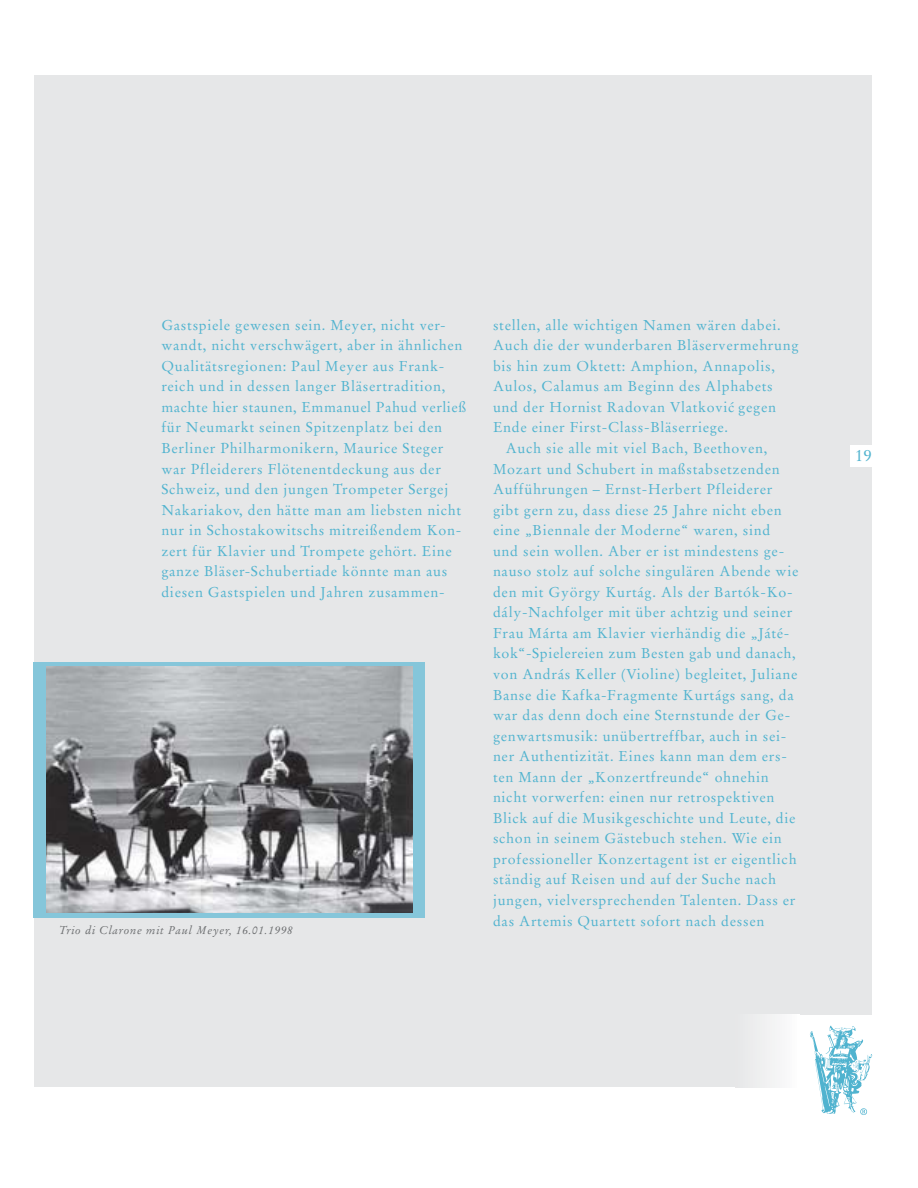
<style>
.page{position:relative;width:918px;height:1188px;background:#fff}
.page>*{position:absolute;margin:0;border:0;box-sizing:border-box;transform-origin:0 0}
.t1{font:16.5px "Stempel Garamond";color:#50b3cf}
.t2{font:14.25px/20.5px "Stempel Garamond";letter-spacing:.05em;color:#50b3cf}
.t3{font:italic 11.25px "Stempel Garamond";letter-spacing:.06em;color:#6c6e70}
</style>
<div class="page">
<div style="left:34px;top:75px;width:837px;height:1012px;background:#e6e7e8"></div>
<div style="left:735px;top:1015px;width:64px;height:72px;background:#f1f1f2"></div>
<div style="left:799px;top:1015px;width:72px;height:72px;background:#fff"></div>
<img style="left:810px;top:1025px;width:63px;height:90px">
<div style="left:850px;top:445px;width:34px;height:21px;background:#fff"></div>
<div style="left:34px;top:662px;width:391px;height:255px;background:#85c6da"></div>
<img style="left:47px;top:666px;width:366px;height:247px">
<p class="t2" style="left:161px;top:316px;width:306px">Gastspiele gewesen sein. Meyer, nicht ver&shy;wandt, nicht verschwägert, aber in ähnlichen Qualitätsregionen: Paul Meyer aus Frank&shy;reich und in dessen langer Bläsertradition, machte hier staunen, Emmanuel Pahud verließ für Neumarkt seinen Spitzenplatz bei den Berliner Philharmonikern, Maurice Steger war Pfleiderers Flötenentdeckung aus der Schweiz, und den jungen Trompeter Sergej Nakariakov, den hätte man am liebsten nicht nur in Schostakowitschs mitreißendem Kon&shy;zert für Klavier und Trompete gehört. Eine ganze Bläser-Schubertiade könnte man aus diesen Gastspielen und Jahren zusammen-</p>
<p class="t2" style="left:493px;top:316px;width:289px">stellen, alle wichtigen Namen wären dabei.</p>
<p class="t2" style="left:493px;top:336px;width:307px">Auch die der wunderbaren Bläservermehrung</p>
<p class="t2" style="left:493px;top:357px;width:284px">bis hin zum Oktett: Amphion, Annapolis,</p>
<p class="t2" style="left:493px;top:377px;width:281px">Aulos, Calamus am Beginn des Alphabets</p>
<p class="t2" style="left:493px;top:398px;width:284px">und der Hornist Radovan Vlatkovic´ gegen</p>
<p class="t2" style="left:493px;top:419px;width:237px">Ende einer First-Class-Bläserriege.</p>
<p class="t2" style="left:506px;top:439px;width:263px">Auch sie alle mit viel Bach, Beethoven,</p>
<p class="t2" style="left:493px;top:460px;width:288px">Mozart und Schubert in maßstabsetzenden</p>
<p class="t2" style="left:493px;top:480px;width:281px">Aufführungen – Ernst-Herbert Pfleiderer</p>
<p class="t2" style="left:493px;top:501px;width:290px">gibt gern zu, dass diese 25 Jahre nicht eben</p>
<p class="t2" style="left:493px;top:521px;width:279px">eine „Biennale der Moderne“ waren, sind</p>
<p class="t2" style="left:493px;top:542px;width:293px">und sein wollen. Aber er ist mindestens ge-</p>
<p class="t2" style="left:493px;top:562px;width:307px">nauso stolz auf solche singulären Abende wie</p>
<p class="t2" style="left:493px;top:583px;width:301px">den mit György Kurtág. Als der Bartók-Ko-</p>
<p class="t2" style="left:493px;top:603px;width:301px">dály-Nachfolger mit über achtzig und seiner</p>
<p class="t2" style="left:493px;top:624px;width:298px">Frau Márta am Klavier vierhändig die „Játé-</p>
<p class="t2" style="left:493px;top:645px;width:304px">kok“-Spielereien zum Besten gab und danach,</p>
<p class="t2" style="left:493px;top:665px;width:306px">von András Keller (Violine) begleitet, Juliane</p>
<p class="t2" style="left:493px;top:686px;width:302px">Banse die Kafka-Fragmente Kurtágs sang, da</p>
<p class="t2" style="left:493px;top:706px;width:299px">war das denn doch eine Sternstunde der Ge-</p>
<p class="t2" style="left:493px;top:727px;width:295px">genwartsmusik: unübertreffbar, auch in sei-</p>
<p class="t2" style="left:493px;top:747px;width:296px">ner Authentizität. Eines kann man dem ers-</p>
<p class="t2" style="left:493px;top:768px;width:277px">ten Mann der „Konzertfreunde“ ohnehin</p>
<p class="t2" style="left:493px;top:788px;width:283px">nicht vorwerfen: einen nur retrospektiven</p>
<p class="t2" style="left:493px;top:809px;width:304px">Blick auf die Musikgeschichte und Leute, die</p>
<p class="t2" style="left:493px;top:830px;width:290px">schon in seinem Gästebuch stehen. Wie ein</p>
<p class="t2" style="left:493px;top:850px;width:305px">professioneller Konzertagent ist er eigentlich</p>
<p class="t2" style="left:493px;top:871px;width:285px">ständig auf Reisen und auf der Suche nach</p>
<p class="t2" style="left:493px;top:891px;width:304px">jungen, vielversprechenden Talenten. Dass er</p>
<p class="t2" style="left:493px;top:912px;width:273px">das Artemis Quartett sofort nach dessen</p>
<p class="t3" style="left:59px;top:926px;width:235px">Trio di Clarone mit Paul Meyer, 16.01.1998</p>
<p class="t1" style="left:855px;top:449px;width:18px">19</p>
</div>
